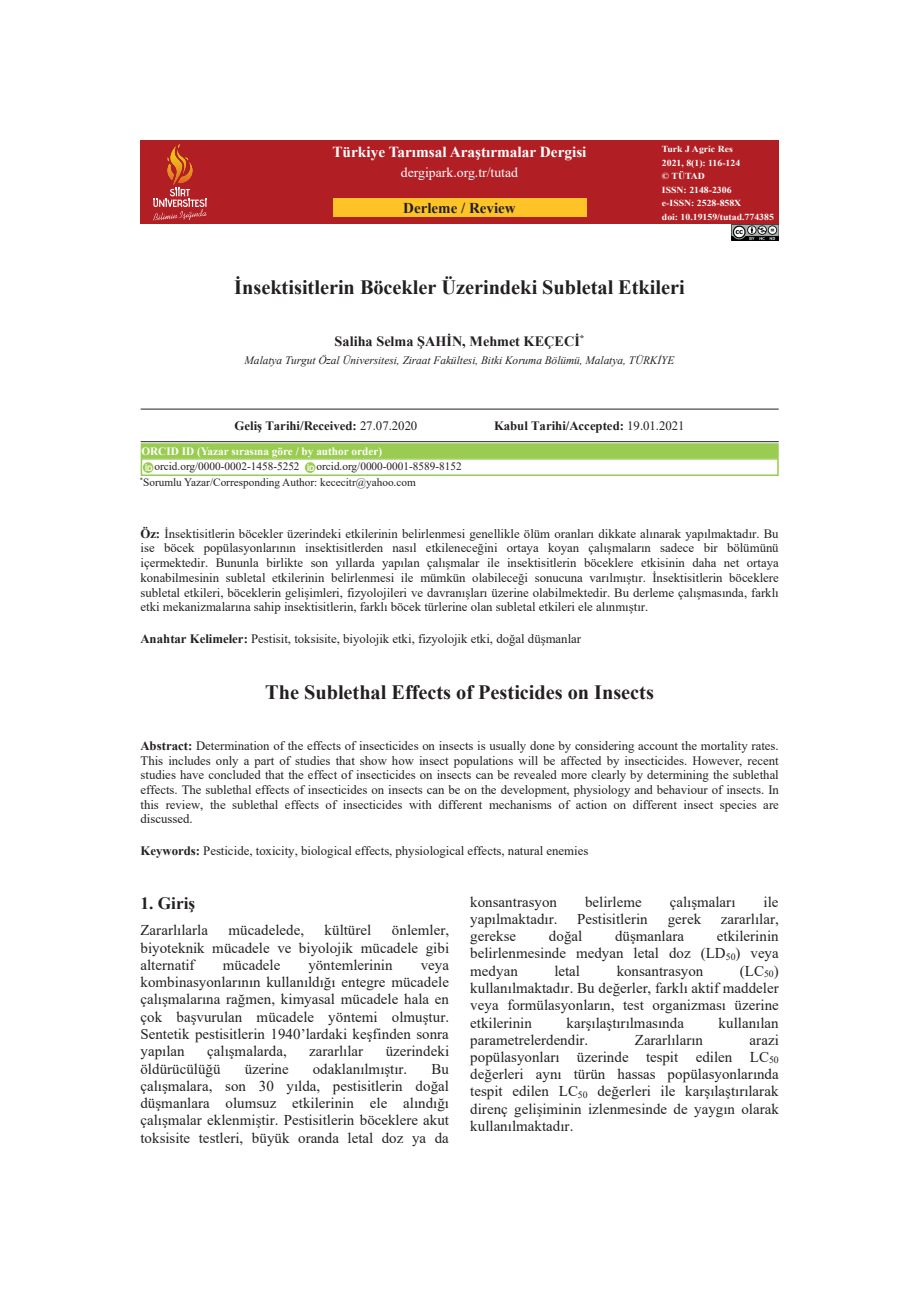
<style>
.page{position:relative;width:919px;height:1289px;background:#fff}
.page>*{position:absolute;margin:0;border:0;box-sizing:border-box;transform-origin:0 0}
.t1{font:700 20.4px "Times New Roman";color:#231f20}
.t2{font:700 17.25px "Times New Roman";letter-spacing:.005em;color:#231f20}
.t3{font:700 15.3px "Times New Roman";color:#fff}
.t4{font:15px/17.2px "Times New Roman";color:#231f20;text-align:justify}
.t5{font:700 15px "Times New Roman";color:#231f20}
.t6{font:700 14.25px "Times New Roman";color:#231f20}
.t7{font:13.8px "Times New Roman";color:#fff}
.t8{font:12.75px/14.7px "Times New Roman";letter-spacing:.005em;color:#231f20;text-align:justify}
.t9{font:700 12.75px "Times New Roman";letter-spacing:-.005em;color:#231f20}
.t10{font:11.4px/13.6px "Times New Roman";letter-spacing:-.01em;color:#231f20}
.t11{font:italic 11.4px "Times New Roman";letter-spacing:-.01em;color:#231f20}
.t12{font:11.25px "Times New Roman";color:#231f20}
.t13{font:700 11.25px "Times New Roman";color:#fff}
.t14{font:700 9.15px/13.5px "Times New Roman";color:#fff;scale:1.06 1}
.t15{font:700 7.5px "Arial";color:#fff}
.s1{font-weight:400}
.s2{font-weight:700}
</style>
<div class="page">
<div style="left:140px;top:140px;width:638px;height:84px;background:#b11f24"></div>
<svg style="left:153px;top:144px;width:54px;height:76px"></svg>
<hr style="left:141px;top:409px;width:637px;height:1px;background:#231f20">
<hr style="left:141px;top:441px;width:637px;height:1px;background:#231f20">
<div style="left:141px;top:443px;width:637px;height:15px;background:#9acc51;border:2px solid #99cc52"></div>
<div style="left:141px;top:458px;width:637px;height:18px;background:#fff;border:2px solid #99cc52"></div>
<div style="left:143px;top:462px;width:10px;height:11px;background:#9ccc52;border-radius:50%"></div>
<div style="left:305px;top:462px;width:10px;height:11px;background:#9ccc52;border-radius:50%"></div>
<img style="left:731px;top:224px;width:47px;height:17px">
<div style="left:333px;top:198px;width:253px;height:19px;background:#fec427"></div>
<p class="t3" style="left:332px;top:141px;width:255px">Türkiye Tarımsal Araştırmalar Dergisi</p>
<p class="t7" style="left:401px;top:162px;width:119px">dergipark.org.tr/tutad</p>
<p class="t5" style="left:403px;top:197px;width:114px">Derleme / Review</p>
<p class="t14" style="left:662px;top:142px;width:107px">Turk J Agric Res<br>2021, 8(1): 116-124<br>© TÜTAD<br>ISSN: 2148-2306<br>e-ISSN: 2528-858X<br>doi: 10.19159/tutad.774385</p>
<h1 class="t1" style="left:234px;top:272px;width:452px">İnsektisitlerin Böcekler Üzerindeki Subletal Etkileri</h1>
<p class="t6" style="left:334px;top:331px;width:251px">Saliha Selma ŞAHİN, Mehmet KEÇECİ<sup>*</sup></p>
<p class="t11" style="left:244px;top:352px;width:431px">Malatya Turgut Özal Üniversitesi, Ziraat Fakültesi, Bitki Koruma Bölümü, Malatya, TÜRKİYE</p>
<p class="t9" style="left:234px;top:417px;width:184px">Geliş Tarihi/Received: <span class="s1">27.07.2020</span></p>
<p class="t9" style="left:494px;top:417px;width:192px">Kabul Tarihi/Accepted: <span class="s1">19.01.2021</span></p>
<p class="t10" style="left:140px;top:464px;width:298px">orcid.org/0000-0002-1458-5252; orcid.org/0000-0001-8589-8152 <sup>*</sup>Sorumlu Yazar/Corresponding Author: kececitr@yahoo.com</p>
<p class="t8" style="left:140px;top:526px;width:640px"><span class="s2">Öz:</span> İnsektisitlerin böcekler üzerindeki etkilerinin belirlenmesi genellikle ölüm oranları dikkate alınarak yapılmaktadır. Bu ise böcek popülasyonlarının insektisitlerden nasıl etkileneceğini ortaya koyan çalışmaların sadece bir bölümünü içermektedir. Bununla birlikte son yıllarda yapılan çalışmalar ile insektisitlerin böceklere etkisinin daha net ortaya konabilmesinin subletal etkilerinin belirlenmesi ile mümkün olabileceği sonucuna varılmıştır. İnsektisitlerin böceklere subletal etkileri, böceklerin gelişimleri, fizyolojileri ve davranışları üzerine olabilmektedir. Bu derleme çalışmasında, farklı etki mekanizmalarına sahip insektisitlerin, farklı böcek türlerine olan subletal etkileri ele alınmıştır.</p>
<p class="t8" style="left:140px;top:631px;width:442px"><span class="s2">Anahtar Kelimeler:</span> Pestisit, toksisite, biyolojik etki, fizyolojik etki, doğal düşmanlar</p>
<h1 class="t1" style="left:265px;top:677px;width:390px">The Sublethal Effects of Pesticides on Insects</h1>
<p class="t13" style="left:141px;top:443px;width:242px">ORCID ID (Yazar sırasına göre / by author order)</p>
<p class="t15" style="left:145px;top:462px;width:9px">İD</p>
<p class="t15" style="left:307px;top:462px;width:9px">İD</p>
<p class="t12" style="left:140px;top:474px;width:277px"><sup>*</sup>Sorumlu Yazar/Corresponding Author: kececitr@yahoo.com</p>
<p class="t12" style="left:154px;top:459px;width:147px">orcid.org/0000-0002-1458-5252</p>
<p class="t12" style="left:316px;top:459px;width:147px">orcid.org/0000-0001-8589-8152</p>
<p class="t8" style="left:140px;top:738px;width:640px"><span class="s2">Abstract:</span> Determination of the effects of insecticides on insects is usually done by considering account the mortality rates.<br>This includes only a part of studies that show how insect populations will be affected by insecticides. However, recent studies have concluded that the effect of insecticides on insects can be revealed more clearly by determining the sublethal effects. The sublethal effects of insecticides on insects can be on the development, physiology and behaviour of insects. In this review, the sublethal effects of insecticides with different mechanisms of action on different insect species are discussed.</p>
<p class="t8" style="left:140px;top:843px;width:449px"><span class="s2">Keywords:</span> Pesticide, toxicity, biological effects, physiological effects, natural enemies</p>
<h2 class="t2" style="left:140px;top:890px;width:56px">1. Giriş</h2>
<p class="t4" style="left:140px;top:921px;width:69px">Zararlılarla</p>
<p class="t4" style="left:228px;top:921px;width:77px">mücadelede,</p>
<p class="t4" style="left:324px;top:921px;width:48px">kültürel</p>
<p class="t4" style="left:470px;top:892px;width:88px">konsantrasyon</p>
<p class="t4" style="left:585px;top:892px;width:58px">belirleme</p>
<p class="t4" style="left:669px;top:892px;width:67px">çalışmaları</p>
<p class="t4" style="left:763px;top:892px;width:16px">ile</p>
<p class="t4" style="left:470px;top:909px;width:89px">yapılmaktadır.</p>
<p class="t4" style="left:577px;top:909px;width:72px">Pestisitlerin</p>
<p class="t4" style="left:667px;top:909px;width:35px">gerek</p>
<p class="t4" style="left:720px;top:909px;width:59px">zararlılar,</p>
<p class="t4" style="left:470px;top:927px;width:47px">gerekse</p>
<p class="t4" style="left:549px;top:927px;width:35px">doğal</p>
<p class="t4" style="left:615px;top:927px;width:70px">düşmanlara</p>
<p class="t4" style="left:140px;top:921px;width:310px;text-indent:251px">önlemler, biyoteknik mücadele ve biyolojik mücadele gibi alternatif</p>
<p class="t4" style="left:470px;top:927px;width:310px;text-indent:247px">etkilerinin belirlenmesinde medyan letal doz (LD<sub>50</sub>) veya medyan</p>
<p class="t4" style="left:223px;top:955px;width:59px">mücadele</p>
<p class="t4" style="left:308px;top:955px;width:85px">yöntemlerinin</p>
<p class="t4" style="left:140px;top:955px;width:310px;text-indent:280px">veya kombinasyonlarının kullanıldığı entegre mücadele çalışmalarına rağmen, kimyasal mücadele hala en çok başvurulan mücadele yöntemi olmuştur.<br>Sentetik pestisitlerin 1940’lardaki keşfinden sonra yapılan</p>
<p class="t4" style="left:470px;top:961px;width:310px;text-indent:269px">(LC<sub>50</sub>) kullanılmaktadır. Bu değerler, farklı aktif maddeler veya formülasyonların, test organizması üzerine etkilerinin</p>
<p class="t4" style="left:554px;top:961px;width:27px">letal</p>
<p class="t4" style="left:616px;top:961px;width:88px">konsantrasyon</p>
<p class="t4" style="left:566px;top:1013px;width:119px">karşılaştırılmasında</p>
<p class="t4" style="left:718px;top:1013px;width:62px">kullanılan</p>
<p class="t4" style="left:470px;top:1030px;width:120px">parametrelerdendir.</p>
<p class="t4" style="left:634px;top:1030px;width:70px">Zararlıların</p>
<p class="t4" style="left:470px;top:1030px;width:310px;text-indent:279px">arazi popülasyonları üzerinde tespit edilen LC<sub>50 </sub>değerleri aynı türün hassas popülasyonlarında tespit edilen LC<sub>50</sub> değerleri ile karşılaştırılarak direnç gelişiminin izlenmesinde de yaygın olarak kullanılmaktadır.</p>
<p class="t4" style="left:207px;top:1042px;width:81px">çalışmalarda,</p>
<p class="t4" style="left:309px;top:1042px;width:55px">zararlılar</p>
<p class="t4" style="left:386px;top:1042px;width:65px">üzerindeki</p>
<p class="t4" style="left:140px;top:1059px;width:82px">öldürücülüğü</p>
<p class="t4" style="left:245px;top:1059px;width:46px">üzerine</p>
<p class="t4" style="left:313px;top:1059px;width:96px">odaklanılmıştır.</p>
<p class="t4" style="left:140px;top:1059px;width:310px;text-indent:291px">Bu çalışmalara, son 30 yılda, pestisitlerin doğal düşmanlara olumsuz etkilerinin ele alındığı çalışmalar eklenmiştir. Pestisitlerin böceklere akut toksisite testleri, büyük oranda letal doz ya da</p>
</div>
